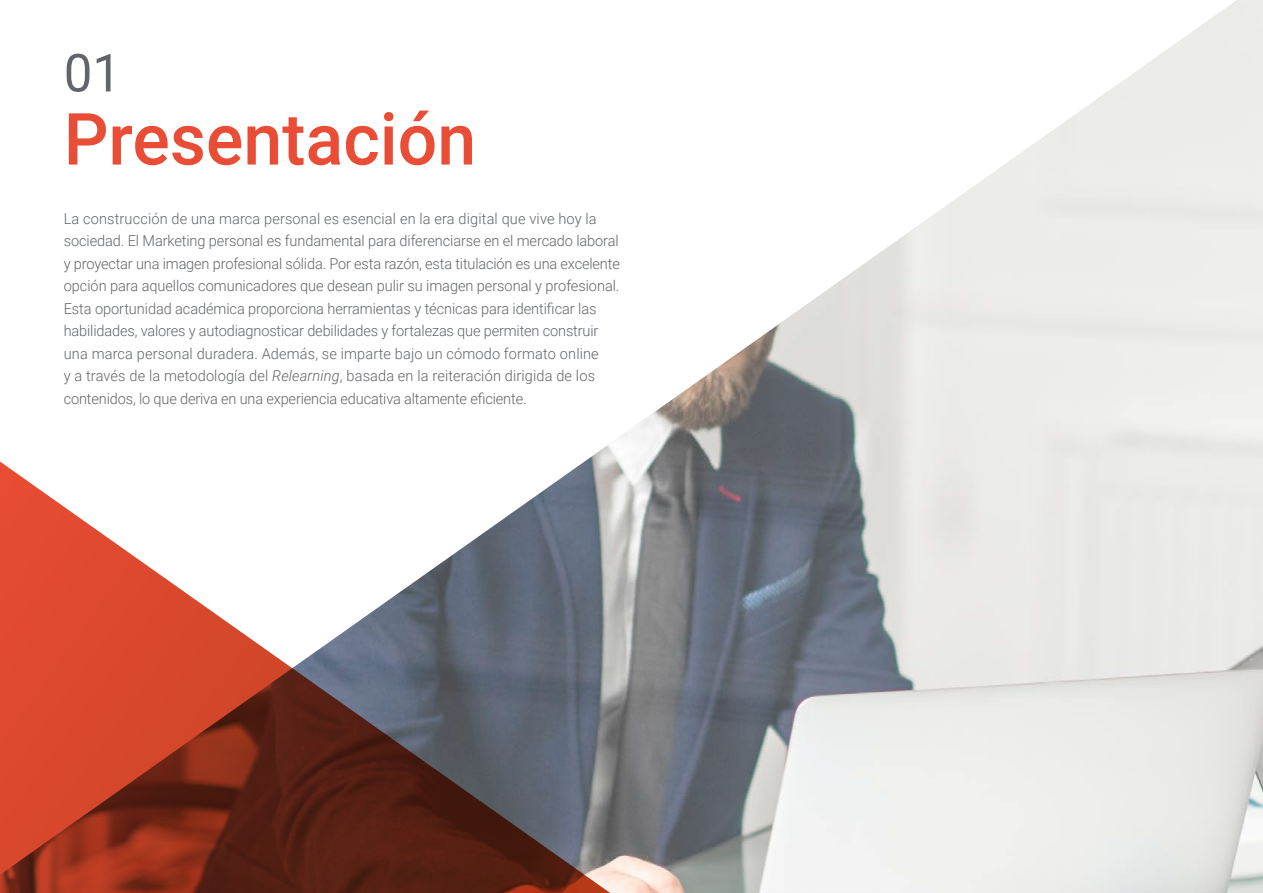
<style>
.page{position:relative;width:1263px;height:893px;background:#fff}
.page>*{position:absolute;margin:0;border:0;box-sizing:border-box;transform-origin:0 0}
.t1{font:500 72px "Roboto";color:#e94d35}
.t2{font:52.5px "Roboto";color:#61646a}
.t3{font:300 15px/22.5px "Roboto";letter-spacing:-.005em;color:#61646a}
.s1{font-style:italic}
</style>
<div class="page">
<img style="left:607px;top:0;width:656px;height:893px">
<svg style="left:0;top:446px;width:640px;height:447px"></svg>
<h2 class="t2" style="left:64px;top:36px;width:59px">01</h2>
<h1 class="t1" style="left:64px;top:89px;width:414px">Presentación</h1>
<p class="t3" style="left:64px;top:207px;width:558px">La construcción de una marca personal es esencial en la era digital que vive hoy la sociedad. El Marketing personal es fundamental para diferenciarse en el mercado laboral y proyectar una imagen profesional sólida. Por esta razón, esta titulación es una excelente opción para aquellos comunicadores que desean pulir su imagen personal y profesional.<br>Esta oportunidad académica proporciona herramientas y técnicas para identificar las habilidades, valores y autodiagnosticar debilidades y fortalezas que permiten construir una marca personal duradera. Además, se imparte bajo un cómodo formato online<br>y a través de la metodología del <span class="s1">Relearning</span>, basada en la reiteración dirigida de los contenidos, lo que deriva en una experiencia educativa altamente eficiente.</p>
</div>
